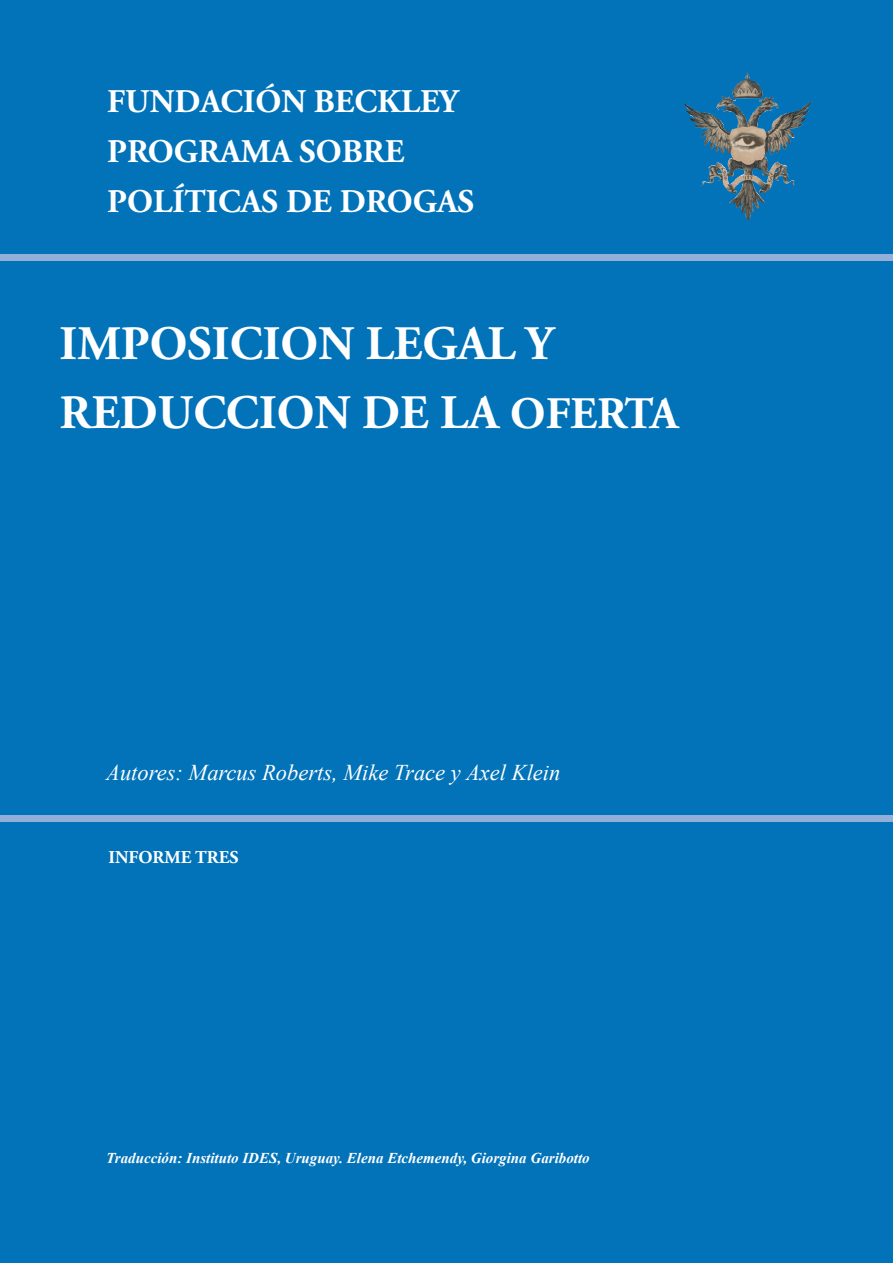
<style>
.page{position:relative;width:893px;height:1263px;background:#0273b9}
.page>*{position:absolute;margin:0;border:0;box-sizing:border-box;transform-origin:0 0}
.t1{font:700 48px/69px "Adobe Garamond Pro";color:#fff}
.t2{font:700 33px/50.2px "Adobe Garamond Pro";color:#fff}
.t3{font:italic 22.5px "Times New Roman";color:#fff}
.t4{font:700 18px "Adobe Garamond Pro";color:#fff}
.t5{font:italic 700 15px "Times New Roman";color:#fff}
.s1{font-size:45px}
</style>
<div class="page">
<div style="left:0;top:254px;width:893px;height:7px;background:#94afd7"></div>
<div style="left:0;top:815px;width:893px;height:6px;background:#94afd7"></div>
<img style="left:710px;top:176px;width:37px;height:43px">
<h2 class="t2" style="left:107px;top:77px;width:369px">FUNDACIÓN BECKLEY<br>PROGRAMA SOBRE<br>POLÍTICAS DE DROGAS</h2>
<h1 class="t1" style="left:60px;top:310px;width:620px">IMPOSICION LEGAL Y<br>REDUCCION DE LA <span class="s1">OFERTA</span></h1>
<h3 class="t3" style="left:106px;top:760px;width:456px">Autores: Marcus Roberts, Mike Trace y Axel Klein</h3>
<p class="t4" style="left:108px;top:847px;width:132px">INFORME TRES</p>
<p class="t5" style="left:106px;top:1150px;width:485px">Traducción: Instituto IDES, Uruguay. Elena Etchemendy, Giorgina Garibotto</p>
</div>
